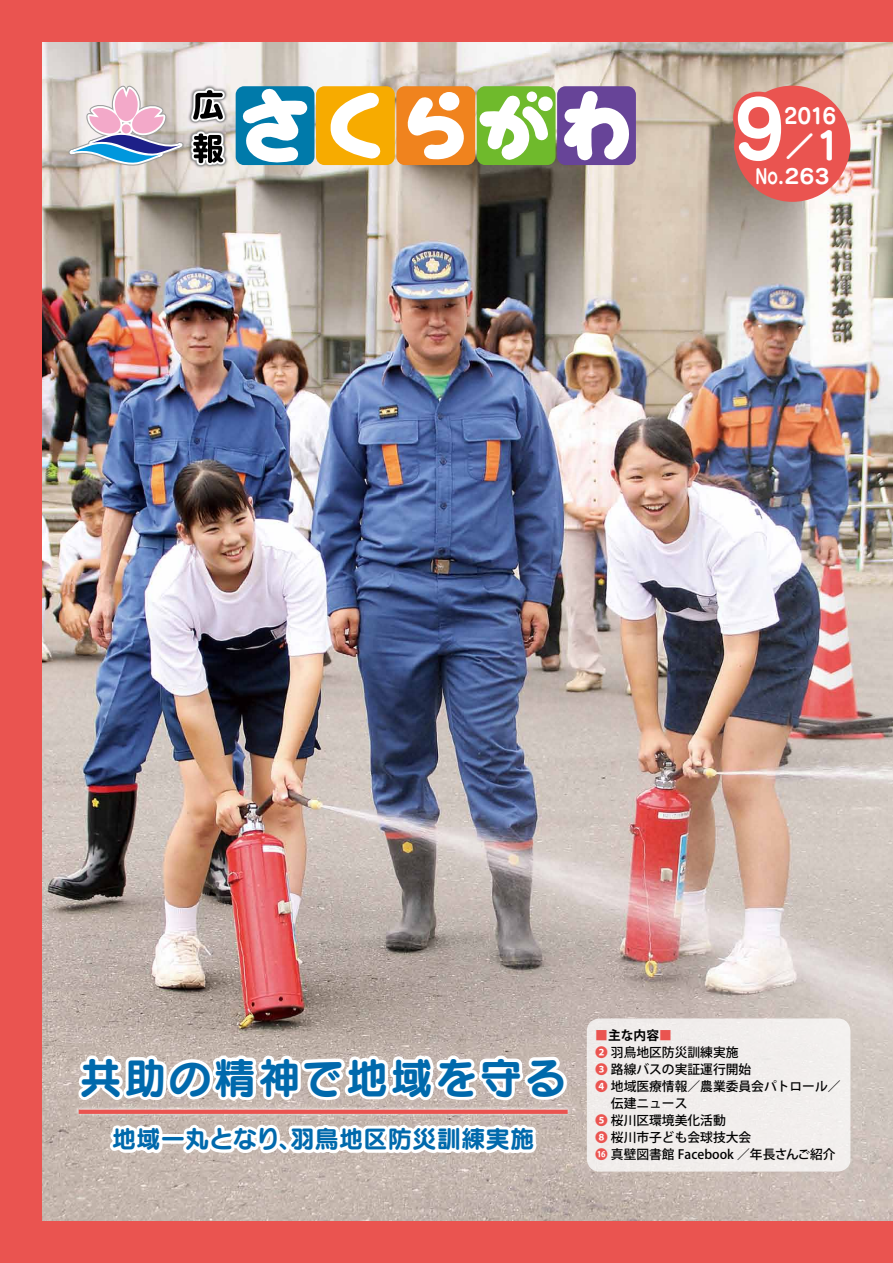
<style>
.page{position:relative;width:893px;height:1263px;background:#ea5450}
.page>*{position:absolute;margin:0;border:0;box-sizing:border-box;transform-origin:0 0}
.t1{font:78.3px "Seurat Pro B";color:#fff}
.t2{font:42.45px "Seurat Pro B";letter-spacing:.05em;color:#0069ac}
.t3{font:28.5px "Seurat Pro B";color:#fff}
.t4{font:24.45px "Seurat Pro B";color:#0069ac}
.t5{font:21.3px "Seurat Pro B";color:#fff}
.t6{font:20.1px "Seurat Pro B";color:#fff;scale:.75 1}
.t7{font:500 12.75px/17px "Koz Go Pro";color:#000}
.t8{font:700 12.75px "Koz Go Pro";color:#000}
.s1{font-size:37.95px}
.s2{color:#ea5450}
.s3{color:#fff}
</style>
<div class="page">
<img style="left:43px;top:43px;width:850px;height:1177px">
<svg style="left:73px;top:838px;width:497px;height:364px"></svg>
<svg style="left:75px;top:1106px;width:496px;height:11px;background:#d2c0b9"></svg>
<hr style="left:79px;top:1110px;width:489px;height:4px;background:#ea5450">
<div style="left:316px;top:86px;width:79px;height:79px;background:#f7ab00;border-radius:8px"></div>
<svg style="left:331px;top:92px;width:50px;height:67px"></svg>
<div style="left:557px;top:86px;width:79px;height:79px;background:#674498;border-radius:8px"></div>
<svg style="left:564px;top:91px;width:65px;height:70px"></svg>
<div style="left:396px;top:86px;width:79px;height:79px;background:#f0831e;border-radius:8px"></div>
<svg style="left:407px;top:97px;width:57px;height:63px"></svg>
<div style="left:439px;top:92px;width:20px;height:19px;background:#fff;border-radius:50%"></div>
<div style="left:477px;top:86px;width:79px;height:79px;background:#6fba2c;border-radius:8px"></div>
<svg style="left:479px;top:95px;width:69px;height:65px"></svg>
<div style="left:527px;top:91px;width:10px;height:11px;background:#fff;border-radius:50%"></div>
<div style="left:538px;top:96px;width:15px;height:15px;background:#fff;border-radius:50%"></div>
<div style="left:236px;top:86px;width:78px;height:79px;background:#007aaa;border-radius:8px"></div>
<svg style="left:242px;top:88px;width:65px;height:79px"></svg>
<svg style="left:65px;top:82px;width:165px;height:88px;background:#bbb5bd"></svg>
<div style="left:587px;top:1018px;width:263px;height:153px;background:#f1eeec;border-radius:13px"></div>
<div style="left:734px;top:86px;width:116px;height:116px;background:#ea5450;border-radius:50%"></div>
<svg style="left:728px;top:0;width:112px;height:171px"></svg>
<h1 class="t1" style="left:734px;top:75px;width:52px">9</h1>
<h3 class="t5" style="left:784px;top:101px;width:54px">2016</h3>
<h3 class="t3" style="left:785px;top:127px;width:57px">／<span class="s1">1</span></h3>
<h3 class="t6" style="left:755px;top:162px;width:100px">No.263</h3>
<h2 class="t2" style="left:80px;top:1048px;width:489px">共助の精神で地域を守る</h2>
<h3 class="t4" style="left:112px;top:1122px;width:424px">地域一丸となり、羽鳥地区防災訓練実施</h3>
<p class="t8" style="left:595px;top:1027px;width:78px"><span class="s2">■</span>主な内容<span class="s2">■</span></p>
<p class="t7" style="left:595px;top:1045px;width:145px"><span class="s3">●</span><span class="s2">❷</span> 羽鳥地区防災訓練実施</p>
<p class="t7" style="left:595px;top:1062px;width:157px"><span class="s3">●</span><span class="s2">❸</span> 路線バスの実証運行開始</p>
<p class="t7" style="left:595px;top:1079px;width:247px"><span class="s3">●</span><span class="s2">❹</span> 地域医療情報／農業委員会パトロール／　 伝建ニュース</p>
<p class="t7" style="left:595px;top:1113px;width:132px"><span class="s3">●</span><span class="s2">❺</span> 桜川区環境美化活動</p>
<p class="t7" style="left:595px;top:1130px;width:157px"><span class="s3">●</span><span class="s2">❽</span> 桜川市子ども会球技大会</p>
<p class="t7" style="left:595px;top:1147px;width:242px"><span class="s3">●</span><span class="s2">⓰</span> 真壁図書館 Facebook ／年長さんご紹介</p>
</div>
